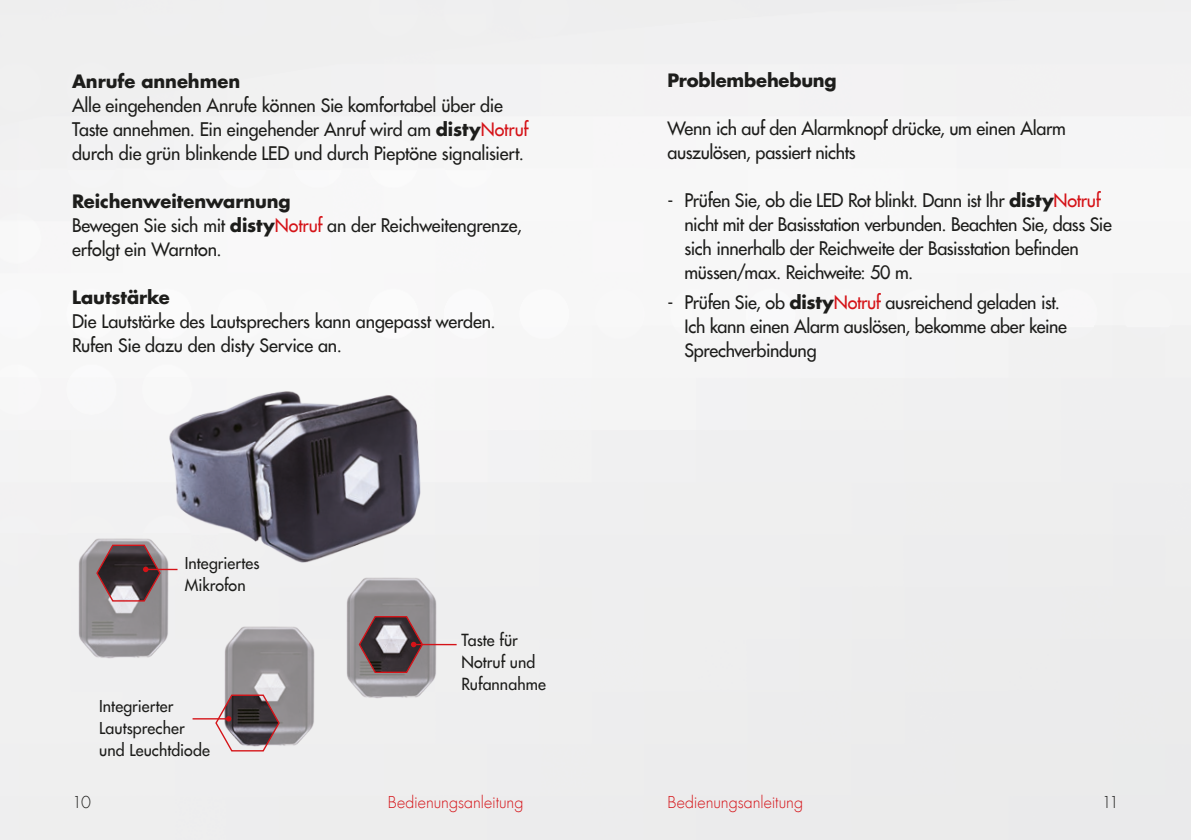
<style>
.page{position:relative;width:1191px;height:840px;background:#fff}
.page>*{position:absolute;margin:0;border:0;box-sizing:border-box;transform-origin:0 0}
.t1{font:18px/24px "Futura";letter-spacing:-.015em;color:#1d1d1b}
.t2{font:700 18px "Futura";letter-spacing:-.005em;color:#1d1d1b}
.t3{font:16px/22px "Futura";letter-spacing:.005em;color:#1d1d1b}
.t4{font:300 16px "Futura";color:#d51318}
.t5{font:300 16px "Futura";color:#1d1d1b}
.s1{font-weight:700}
.s2{color:#d51318}
</style>
<div class="page">
<img style="left:48px;top:528px;width:156px;height:136px">
<svg style="left:95px;top:543px;width:66px;height:59px;background:#7a686b"></svg>
<img style="left:315px;top:580px;width:156px;height:124px">
<hr style="left:414px;top:643px;width:42px;height:2px;background:#d51318">
<svg style="left:358px;top:614px;width:66px;height:59px;background:#776468"></svg>
<img style="left:193px;top:615px;width:156px;height:137px">
<hr style="left:192px;top:717px;width:37px;height:2px;background:#d51318">
<svg style="left:214px;top:693px;width:66px;height:58px;background:#88777b"></svg>
<img style="left:118px;top:335px;width:355px;height:245px">
<p class="t2" style="left:72px;top:72px;width:170px">Anrufe annehmen</p>
<p class="t1" style="left:72px;top:94px;width:458px">Alle eingehenden Anrufe können Sie komfortabel über die<br>Taste annehmen. Ein eingehender Anruf wird am <span class="s1">disty</span><span class="s2">Notruf </span>durch die grün blinkende LED und durch Pieptöne signalisiert.</p>
<p class="t1" style="left:72px;top:190px;width:451px"><span class="s1">Reichenweitenwarnung<br></span>Bewegen Sie sich mit <span class="s1">disty</span><span class="s2">Notruf</span> an der Reichweitengrenze, erfolgt ein Warnton.</p>
<p class="t2" style="left:72px;top:288px;width:99px">Lautstärke</p>
<p class="t1" style="left:72px;top:310px;width:425px">Die Lautstärke des Lautsprechers kann angepasst werden.<br>Rufen Sie dazu den disty Service an.</p>
<p class="t3" style="left:185px;top:552px;width:76px">Integriertes<br>Mikrofon</p>
<p class="t3" style="left:99px;top:695px;width:112px">Integrierter<br>Lautsprecher und Leuchtdiode</p>
<p class="t3" style="left:461px;top:630px;width:86px">Taste für<br>Notruf und<br>Rufannahme</p>
<p class="t2" style="left:667px;top:71px;width:171px">Problembehebung</p>
<p class="t1" style="left:667px;top:117px;width:400px">Wenn ich auf den Alarmknopf drücke, um einen Alarm auszulösen, passiert nichts</p>
<p class="t1" style="left:684px;top:189px;width:429px;text-indent:-17px">- Prüfen Sie, ob die LED Rot blinkt. Dann ist Ihr <span class="s1">disty</span><span class="s2">Notruf </span>nicht mit der Basisstation verbunden. Beachten Sie, dass Sie sich innerhalb der Reichweite der Basisstation befinden müssen/max. Reichweite: 50 m.</p>
<p class="t1" style="left:684px;top:291px;width:384px;text-indent:-17px">- Prüfen Sie, ob <span class="s1">disty</span><span class="s2">Notruf</span> ausreichend geladen ist.<br>Ich kann einen Alarm auslösen, bekomme aber keine<br>Sprechverbindung</p>
<p class="t5" style="left:72px;top:793px;width:20px">10</p>
<p class="t4" style="left:388px;top:793px;width:137px">Bedienungsanleitung</p>
<p class="t4" style="left:667px;top:793px;width:137px">Bedienungsanleitung</p>
<p class="t5" style="left:1101px;top:793px;width:19px">11</p>
</div>
